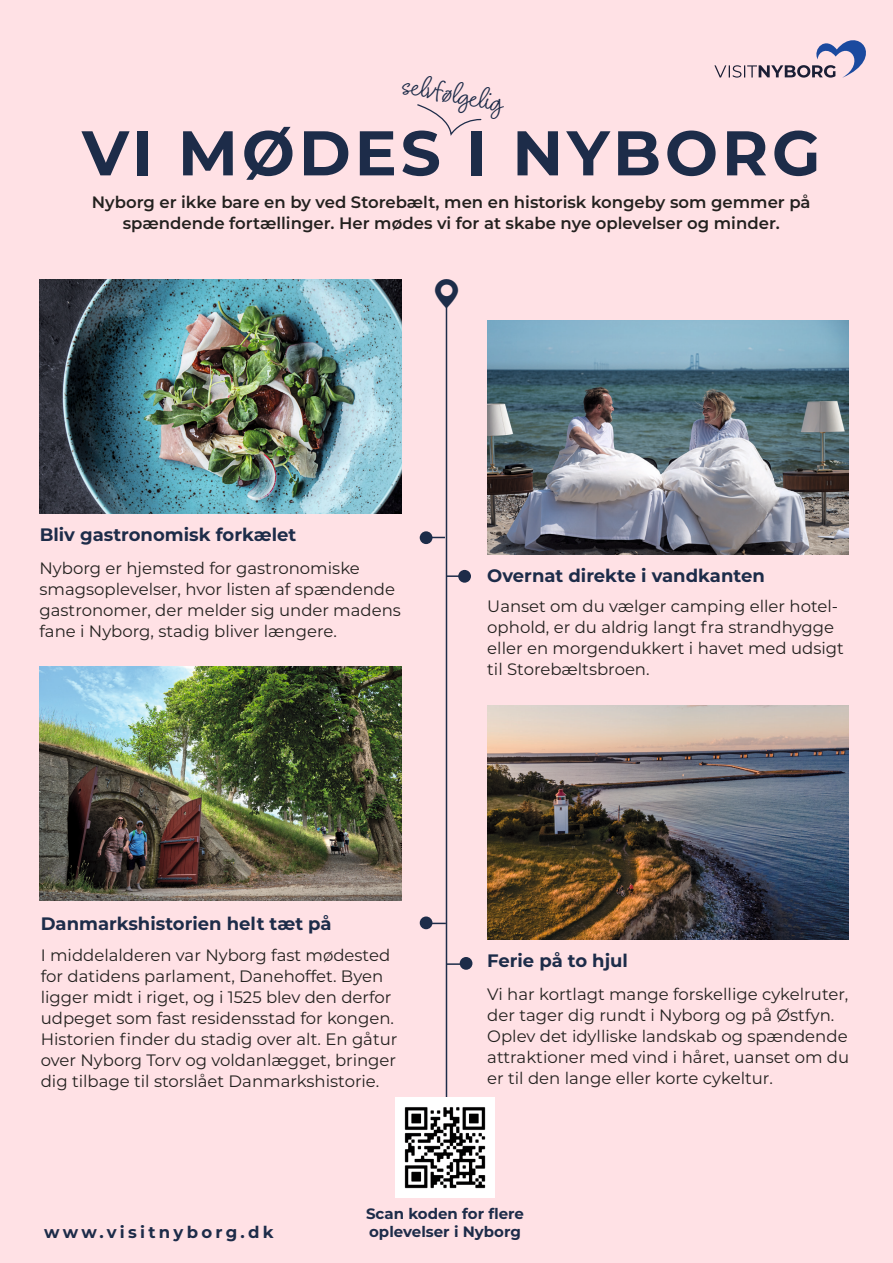
<style>
.page{position:relative;width:893px;height:1263px;background:#ffe1e5}
.page>*{position:absolute;margin:0;border:0;box-sizing:border-box;transform-origin:0 0}
.t1{font:700 63px "Visit Denmark";letter-spacing:.06em;color:#1d2c49}
.t2{font:500 31.5px "Visit Denmark";color:#1d2c49}
.t3{font:30px "Blithe";color:#1d2c49}
.t4{font:700 18px "Visit Denmark";color:#1d2c49}
.t5{font:16.5px/21px "Visit Denmark";color:#23211f}
.t6{font:600 16.5px/21px "Visit Denmark";color:#23211f;text-align:center}
.t7{font:700 16.5px "Visit Denmark";letter-spacing:.2em;color:#1d2c49}
.t8{font:700 15px "Visit Denmark";color:#1d2c49}
</style>
<div class="page">
<img style="left:487px;top:320px;width:362px;height:234px">
<hr style="left:446px;top:298px;width:1px;height:799px;background:#1d2c49">
<div style="left:458px;top:570px;width:13px;height:13px;background:#1d2c49;border-radius:50%"></div>
<div style="left:420px;top:531px;width:12px;height:13px;background:#1d2c49;border-radius:50%"></div>
<div style="left:420px;top:916px;width:12px;height:13px;background:#1d2c49;border-radius:50%"></div>
<div style="left:460px;top:957px;width:12px;height:13px;background:#1d2c49;border-radius:50%"></div>
<svg style="left:417px;top:104px;width:65px;height:30px"></svg>
<img style="left:395px;top:1097px;width:100px;height:100px">
<svg style="left:714px;top:40px;width:152px;height:38px"></svg>
<hr style="left:446px;top:963px;width:26px;height:2px;background:#1d2c49">
<svg style="left:432px;top:923px;width:14px;height:1px"></svg>
<svg style="left:432px;top:537px;width:13px;height:1px"></svg>
<hr style="left:447px;top:575px;width:24px;height:2px;background:#1d2c49">
<img style="left:487px;top:705px;width:362px;height:234px">
<img style="left:40px;top:666px;width:361px;height:234px">
<img style="left:40px;top:279px;width:361px;height:234px">
<p class="t3" style="left:407px;top:65px;width:104px;rotate:11deg">selvfølge lig</p>
<p class="t1" style="left:82px;top:108px;width:740px">VI MØDES I NYBORG</p>
<p class="t6" style="left:92px;top:191px;width:720px">Nyborg er ikke bare en by ved Storebælt, men en historisk kongeby som gemmer på spændende fortællinger. Her mødes vi for at skabe nye oplevelser og minder.</p>
<p class="t2" style="left:432px;top:271px;width:30px">Ω</p>
<p class="t4" style="left:40px;top:522px;width:258px">Bliv gastronomisk forkælet</p>
<p class="t5" style="left:40px;top:557px;width:363px">Nyborg er hjemsted for gastronomiske smagsoplevelser, hvor listen af spændende gastronomer, der melder sig under madens fane i Nyborg, stadig bliver længere.</p>
<p class="t4" style="left:487px;top:563px;width:279px">Overnat direkte i vandkanten</p>
<p class="t5" style="left:487px;top:595px;width:358px">Uanset om du vælger camping eller hotel&shy;ophold, er du aldrig langt fra strandhygge eller en morgendukkert i havet med udsigt til Storebæltsbroen.</p>
<p class="t4" style="left:41px;top:910px;width:292px">Danmarkshistorien helt tæt på</p>
<p class="t5" style="left:41px;top:944px;width:358px">I middelalderen var Nyborg fast mødested for datidens parlament, Danehoffet. Byen ligger midt i riget, og i 1525 blev den derfor udpeget som fast residensstad for kongen.<br>Historien finder du stadig over alt. En gåtur over Nyborg Torv og voldanlægget, bringer dig tilbage til storslået Danmarkshistorie.</p>
<p class="t4" style="left:487px;top:948px;width:142px">Ferie på to hjul</p>
<p class="t5" style="left:487px;top:983px;width:363px">Vi har kortlagt mange forskellige cykelruter, der tager dig rundt i Nyborg og på Østfyn.<br>Oplev det idylliske landskab og spændende attraktioner med vind i håret, uanset om du er til den lange eller korte cykeltur.</p>
<p class="t8" style="left:366px;top:1203px;width:159px">Scan koden for flere</p>
<p class="t7" style="left:44px;top:1220px;width:231px">www.visitnyborg.dk</p>
<p class="t8" style="left:369px;top:1221px;width:153px">oplevelser i Nyborg</p>
</div>
